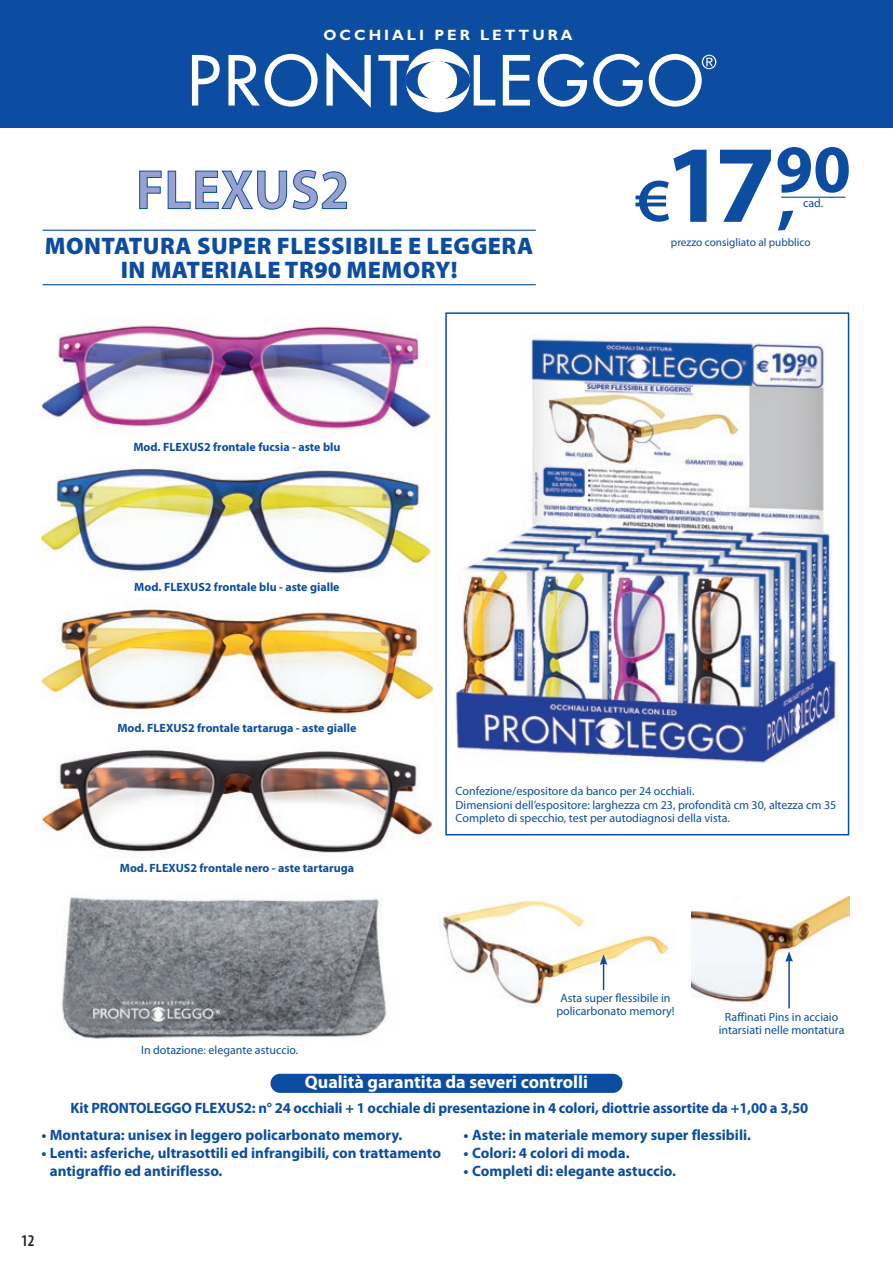
<style>
.page{position:relative;width:893px;height:1263px;background:#fff}
.page>*{position:absolute;margin:0;border:0;box-sizing:border-box;transform-origin:0 0}
.t1{font:700 111px "Myriad Pro";color:#0d4da1}
.t2{font:700 68.1px "Myriad Pro";color:#0d4da1}
.t3{font:600 semi-expanded 61.05px "Myriad Pro";color:#0d4da1}
.t4{font:900 24px/24px "Myriad Pro";letter-spacing:.02em;color:#0d4da1;text-align:center}
.t5{font:700 18px "Myriad Pro";color:#fff}
.t6{font:600 condensed 16.5px "Myriad Pro";color:#231f20}
.t7{font:700 15px/18px "Myriad Pro";color:#0d4da1}
.t8{font:700 15px "Gill Sans Std";letter-spacing:.2em;color:#fff}
.t9{font:12px/13.5px "Myriad Pro";color:#0d4da1;text-align:center}
.t10{font:700 12px "Myriad Pro";color:#0d4da1}
.t11{font:11.25px "Myriad Pro";color:#0d4da1}
</style>
<div class="page">
<div style="left:0;top:0;width:893px;height:128px;background:#0d4da1"></div>
<svg style="left:192px;top:55px;width:28px;height:51px"></svg>
<svg style="left:228px;top:54px;width:90px;height:53px"></svg>
<svg style="left:326px;top:53px;width:45px;height:55px"></svg>
<svg style="left:378px;top:55px;width:31px;height:51px"></svg>
<svg style="left:474px;top:55px;width:21px;height:51px"></svg>
<svg style="left:503px;top:55px;width:27px;height:51px"></svg>
<svg style="left:538px;top:54px;width:49px;height:53px"></svg>
<svg style="left:593px;top:54px;width:50px;height:53px"></svg>
<div style="left:406px;top:49px;width:64px;height:63px;background:#fff;border-radius:50%"></div>
<svg style="left:405px;top:61px;width:65px;height:38px"></svg>
<div style="left:418px;top:61px;width:39px;height:39px;background:#fff;border-radius:50%"></div>
<svg style="left:649px;top:54px;width:67px;height:53px"></svg>
<hr style="left:781px;top:197px;width:64px;height:1px;background:#0d4da1">
<svg style="left:139px;top:170px;width:208px;height:40px"></svg>
<div style="left:445px;top:312px;width:404px;height:523px;border:2px solid #0d4da1"></div>
<img style="left:41px;top:325px;width:391px;height:104px">
<img style="left:41px;top:468px;width:391px;height:106px">
<img style="left:41px;top:609px;width:392px;height:107px">
<img style="left:42px;top:749px;width:391px;height:104px">
<img style="left:456px;top:335px;width:381px;height:428px">
<img style="left:440px;top:900px;width:229px;height:107px">
<img style="left:692px;top:896px;width:157px;height:107px">
<hr style="left:788px;top:960px;width:2px;height:48px;background:#0d4da1">
<svg style="left:785px;top:951px;width:8px;height:11px"></svg>
<svg style="left:600px;top:954px;width:7px;height:36px"></svg>
<hr style="left:43px;top:230px;width:493px;height:1px;background:#0d4da1">
<hr style="left:43px;top:284px;width:493px;height:1px;background:#0d4da1">
<img style="left:61px;top:897px;width:326px;height:142px">
<div style="left:270px;top:1074px;width:352px;height:19px;background:#0d4da1;border-radius:10px"></div>
<p class="t8" style="left:323px;top:26px;width:251px">OCCHIALI PER LETTURA</p>
<h3 class="t4" style="left:45px;top:233px;width:490px">MONTATURA SUPER FLESSIBILE E LEGGERA<br>IN MATERIALE TR90 MEMORY!</h3>
<h1 class="t1" style="left:664px;top:112px;width:188px">17<sup>90</sup></h1>
<h3 class="t3" style="left:635px;top:161px;width:37px">€</h3>
<p class="t9" style="left:803px;top:196px;width:22px">cad.</p>
<p class="t11" style="left:671px;top:235px;width:141px">prezzo consigliato al pubblico</p>
<h2 class="t2" style="left:778px;top:155px;width:19px">,</h2>
<p class="t10" style="left:133px;top:439px;width:209px">Mod. FLEXUS2 frontale fucsia - aste blu</p>
<p class="t10" style="left:134px;top:579px;width:207px">Mod. FLEXUS2 frontale blu - aste gialle</p>
<p class="t10" style="left:117px;top:720px;width:241px">Mod. FLEXUS2 frontale tartaruga - aste gialle</p>
<p class="t10" style="left:120px;top:860px;width:236px">Mod. FLEXUS2 frontale nero - aste tartaruga</p>
<p class="t9" style="left:141px;top:1043px;width:159px">In dotazione: elegante astuccio.</p>
<p class="t9" style="left:456px;top:784px;width:382px;text-align:left">Confezione/espositore da banco per 24 occhiali.<br>Dimensioni dell’espositore: larghezza cm 23, profondità cm 30, altezza cm 35<br>Completo di specchio, test per autodiagnosi della vista.</p>
<p class="t9" style="left:556px;top:990px;width:120px">Asta super flessibile in policarbonato memory!</p>
<p class="t9" style="left:719px;top:1010px;width:127px">Raffinati Pins in acciaio intarsiati nelle montatura</p>
<p class="t5" style="left:305px;top:1070px;width:285px">Qualità garantita da severi controlli</p>
<p class="t7" style="left:71px;top:1098px;width:739px">Kit PRONTOLEGGO FLEXUS2: n° 24 occhiali + 1 occhiale di presentazione in 4 colori, diottrie assortite da +1,00 a 3,50</p>
<p class="t7" style="left:41px;top:1125px;width:363px">• Montatura: unisex in leggero policarbonato memory.</p>
<p class="t7" style="left:50px;top:1143px;width:393px;text-indent:-9px">• Lenti: asferiche, ultrasottili ed infrangibili, con trattamento antigraffio ed antiriflesso.</p>
<p class="t6" style="left:21px;top:1230px;width:15px">12</p>
<p class="t7" style="left:464px;top:1125px;width:289px">• Aste: in materiale memory super flessibili.</p>
<p class="t7" style="left:464px;top:1143px;width:167px">• Colori: 4 colori di moda.</p>
<p class="t7" style="left:464px;top:1161px;width:214px">• Completi di: elegante astuccio.</p>
</div>
